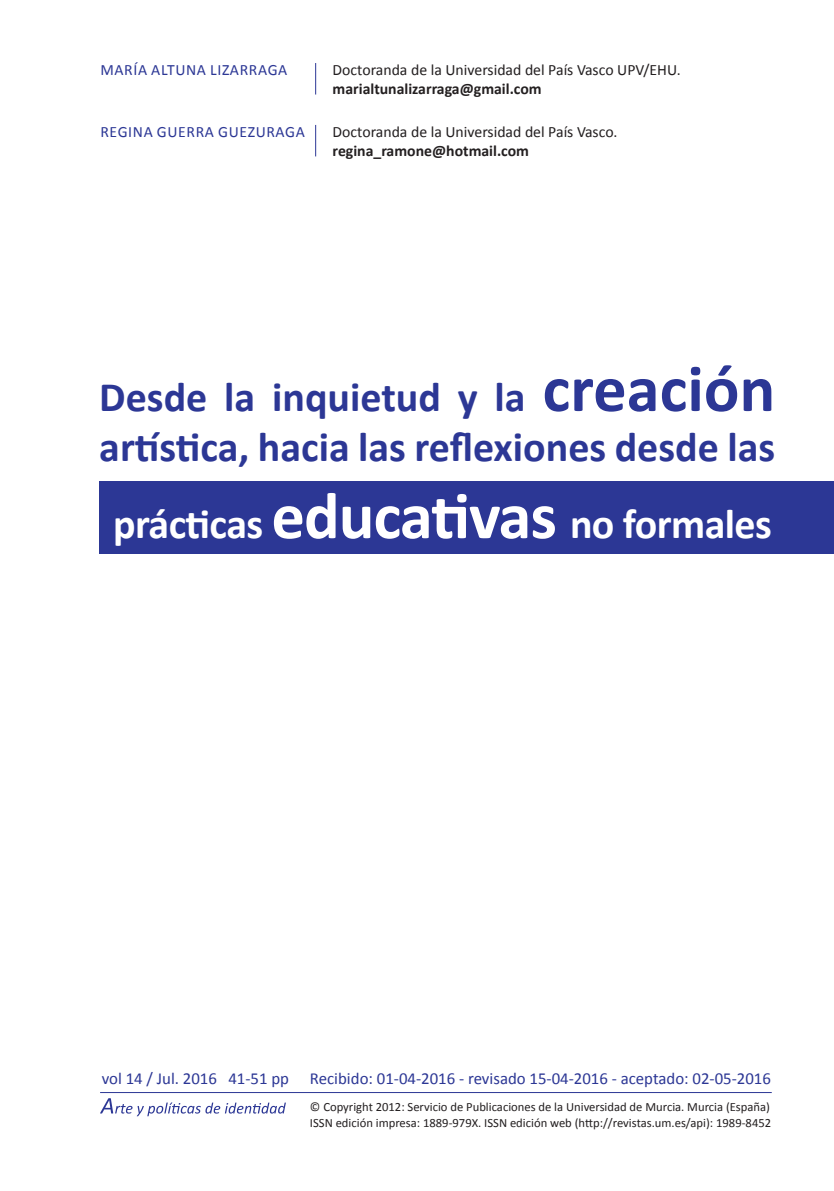
<style>
.page{position:relative;width:834px;height:1191px;background:#fff}
.page>*{position:absolute;margin:0;border:0;box-sizing:border-box;transform-origin:0 0}
.Apartados_cuerpo_de{font:700 42px/50.4px "Calibri";color:#2c3795}
.Apartados_cuerpo_de-2{font:700 42px "Calibri";letter-spacing:-.015em;color:#fff}
.Vol__recibido_revisa{font:16.8px "Calibri";color:#2c3795}
.Estilo_datos_de_auto{font:15.75px "Calibri";color:#231f20}
.Estilo_datos_de_auto-2{font:700 15.75px "Calibri";color:#231f20}
.Estilo_nombre_autor{font:15.75px "Calibri";letter-spacing:.04em;color:#2c3795}
.Copyright{font:12.6px/15px "Calibri";color:#231f20}
.s1{font-size:66.5px}
</style>
<div class="page">
<div style="left:99px;top:481px;width:734px;height:72px;background:#2c3795"></div>
<hr style="left:315px;top:63px;width:1px;height:32px;background:#2c3795">
<hr style="left:315px;top:125px;width:1px;height:31px;background:#2c3795">
<hr style="left:100px;top:1092px;width:671px;height:1px;background:#2c3795">
<svg style="left:100px;top:1098px;width:186px;height:18px"></svg>
<p class="Estilo_nombre_autor" style="left:100px;top:60px;width:188px">MARÍA ALTUNA LIZARRAGA</p>
<p class="Estilo_nombre_autor" style="left:100px;top:122px;width:206px">REGINA GUERRA GUEZURAGA</p>
<p class="Estilo_datos_de_auto" style="left:332px;top:60px;width:350px">Doctoranda de la Universidad del País Vasco UPV/EHU.</p>
<p class="Estilo_datos_de_auto-2" style="left:332px;top:78px;width:210px">marialtunalizarraga@gmail.com</p>
<p class="Estilo_datos_de_auto" style="left:332px;top:122px;width:286px">Doctoranda de la Universidad del País Vasco.</p>
<p class="Estilo_datos_de_auto-2" style="left:332px;top:140px;width:198px">regina_ramone@hotmail.com</p>
<p class="Apartados_cuerpo_de" style="left:99px;top:372px;width:677px">Desde la inquietud y la <span class="s1">creación </span>artística, hacia las reflexiones desde las</p>
<p class="Apartados_cuerpo_de-2" style="left:113px;top:497px;width:660px">prácticas <span class="s1">educativas</span> no formales</p>
<p class="Vol__recibido_revisa" style="left:102px;top:1067px;width:189px">vol 14 / Jul. 2016 41-51 pp</p>
<p class="Vol__recibido_revisa" style="left:310px;top:1067px;width:462px">Recibido: 01-04-2016 - revisado 15-04-2016 - aceptado: 02-05-2016</p>
<p class="Copyright" style="left:310px;top:1099px;width:462px">© Copyright 2012: Servicio de Publicaciones de la Universidad de Murcia. Murcia (España)<br>ISSN edición impresa: 1889-979X. ISSN edición web (http://revistas.um.es/api): 1989-8452</p>
</div>
